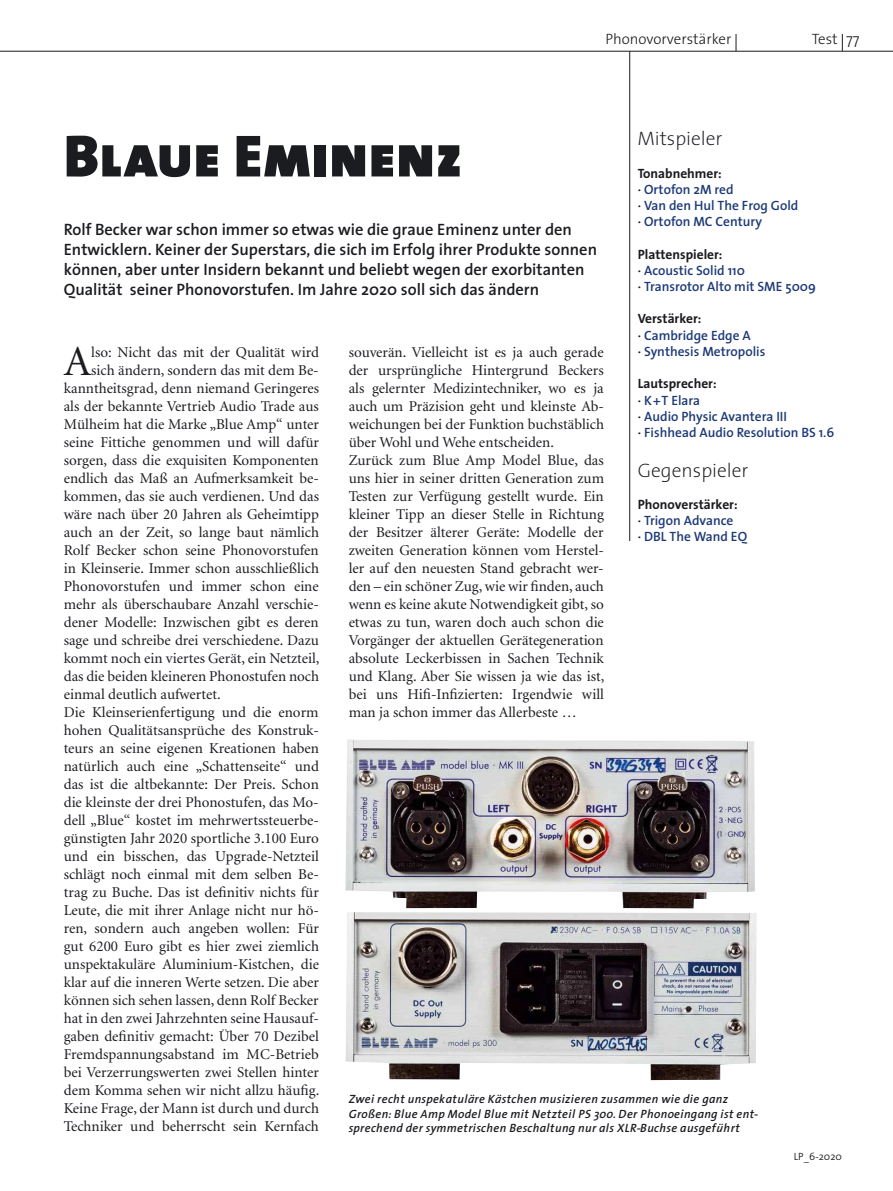
<style>
.page{position:relative;width:893px;height:1191px;background:#fff}
.page>*{position:absolute;margin:0;border:0;box-sizing:border-box;transform-origin:0 0}
.t1{font:60px "Thesis Sans Black Caps";color:#1b1c20}
.t2{font:42.75px "Minion";color:#1b1c20}
.t3{font:200 19.5px "Thesis Sans";color:#1b1c20}
.t4{font:600 16.5px/19.8px "Thesis Sans";color:#1b1c20}
.t5{font:15px/18px "Minion";color:#1b1c20}
.t6{font:300 15px "Thesis Sans";color:#1b1c20}
.t7{font:600 13.5px/16.2px "Thesis Sans";color:#1d3976}
.t8{font:italic 600 12px/14.4px "Thesis Sans";color:#1b1c20}
.t9{font:300 10.5px "Thesis Sans";color:#1b1c20}
.s1{font-weight:700;color:#1b1c20}
.s2{color:#1b1c20}
</style>
<div class="page">
<hr style="left:629px;top:51px;width:1px;height:490px;background:#1b1c20">
<hr style="left:0;top:51px;width:893px;height:1px;background:#1b1c20">
<svg style="left:842px;top:34px;width:1px;height:17px"></svg>
<svg style="left:736px;top:34px;width:1px;height:17px"></svg>
<img style="left:346px;top:912px;width:411px;height:168px">
<img style="left:345px;top:739px;width:410px;height:169px">
<p class="t6" style="left:605px;top:33px;width:127px">Phonovorverstärker</p>
<p class="t6" style="left:812px;top:33px;width:49px">Test 77</p>
<h1 class="t1" style="left:64px;top:121px;width:400px">Blaue Eminenz</h1>
<h3 class="t3" style="left:638px;top:131px;width:86px">Mitspieler</h3>
<p class="t7" style="left:638px;top:166px;width:162px"><span class="s1">Tonabnehmer:<br></span><span class="s2">·</span> Ortofon 2M red<br><span class="s2">·</span> Van den Hul The Frog Gold <span class="s2">·</span> Ortofon MC Century</p>
<p class="t7" style="left:638px;top:247px;width:180px"><span class="s1">Plattenspieler:<br></span><span class="s2">·</span> Acoustic Solid 110<br><span class="s2">·</span> Transrotor Alto mit SME 5009</p>
<p class="t7" style="left:638px;top:312px;width:129px"><span class="s1">Verstärker:<br></span><span class="s2">·</span> Cambridge Edge A<br><span class="s2">·</span> Synthesis Metropolis</p>
<p class="t7" style="left:638px;top:377px;width:198px"><span class="s1">Lautsprecher:<br></span><span class="s2">·</span> K+T Elara<br><span class="s2">·</span> Audio Physic Avantera III<br><span class="s2">·</span> Fishhead Audio Resolution BS 1.6</p>
<h3 class="t3" style="left:638px;top:462px;width:112px">Gegenspieler</h3>
<p class="t7" style="left:638px;top:497px;width:111px"><span class="s1">Phonoverstärker:<br></span><span class="s2">·</span> Trigon Advance<br><span class="s2">·</span> DBL The Wand EQ</p>
<p class="t4" style="left:64px;top:221px;width:535px">Rolf Becker war schon immer so etwas wie die graue Eminenz unter den Entwicklern. Keiner der Superstars, die sich im Erfolg ihrer Produkte sonnen können, aber unter Insidern bekannt und beliebt wegen der exorbitanten Qualität seiner Phonovorstufen. Im Jahre 2020 soll sich das ändern</p>
<h2 class="t2" style="left:64px;top:342px;width:29px">A</h2>
<p class="t5" style="left:91px;top:344px;width:229px">lso: Nicht das mit der Qualität wird</p>
<p class="t5" style="left:349px;top:344px;width:257px">souverän. Vielleicht ist es ja auch gerade der ursprüngliche Hintergrund Beckers als gelernter Medizintechniker, wo es ja auch um Präzision geht und kleinste Ab&shy;weichungen bei der Funktion buchstäblich über Wohl und Wehe entscheiden.<br>Zurück zum Blue Amp Model Blue, das uns hier in seiner dritten Generation zum Testen zur Verfügung gestellt wurde. Ein kleiner Tipp an dieser Stelle in Richtung der Besitzer älterer Geräte: Modelle der zweiten Generation können vom Herstel&shy;ler auf den neuesten Stand gebracht wer&shy;den – ein schöner Zug, wie wir finden, auch wenn es keine akute Notwendigkeit gibt, so etwas zu tun, waren doch auch schon die Vorgänger der aktuellen Gerätegeneration absolute Leckerbissen in Sachen Technik und Klang. Aber Sie wissen ja wie das ist, bei uns Hifi-Infizierten: Irgendwie will man ja schon immer das Allerbeste …</p>
<p class="t5" style="left:91px;top:362px;width:229px">sich ändern, sondern das mit dem Be-</p>
<p class="t5" style="left:64px;top:380px;width:257px">kanntheitsgrad, denn niemand Geringeres</p>
<p class="t5" style="left:64px;top:398px;width:257px">als der bekannte Vertrieb Audio Trade aus</p>
<p class="t5" style="left:64px;top:416px;width:257px">Mülheim hat die Marke „Blue Amp“ unter</p>
<p class="t5" style="left:64px;top:434px;width:257px">seine Fittiche genommen und will dafür</p>
<p class="t5" style="left:64px;top:452px;width:256px">sorgen, dass die exquisiten Komponenten</p>
<p class="t5" style="left:64px;top:470px;width:257px">endlich das Maß an Aufmerksamkeit be-</p>
<p class="t5" style="left:64px;top:488px;width:257px">kommen, das sie auch verdienen. Und das</p>
<p class="t5" style="left:64px;top:506px;width:257px">wäre nach über 20 Jahren als Geheimtipp</p>
<p class="t5" style="left:64px;top:524px;width:257px">auch an der Zeit, so lange baut nämlich</p>
<p class="t5" style="left:64px;top:542px;width:256px">Rolf Becker schon seine Phonovorstufen</p>
<p class="t5" style="left:64px;top:560px;width:257px">in Kleinserie. Immer schon ausschließlich</p>
<p class="t5" style="left:64px;top:578px;width:257px">Phonovorstufen und immer schon eine</p>
<p class="t5" style="left:64px;top:596px;width:257px">mehr als überschaubare Anzahl verschie-</p>
<p class="t5" style="left:64px;top:614px;width:256px">dener Modelle: Inzwischen gibt es deren</p>
<p class="t5" style="left:64px;top:632px;width:257px">sage und schreibe drei verschiedene. Dazu</p>
<p class="t5" style="left:64px;top:650px;width:257px">kommt noch ein viertes Gerät, ein Netzteil,</p>
<p class="t5" style="left:64px;top:668px;width:257px">das die beiden kleineren Phonostufen noch</p>
<p class="t5" style="left:64px;top:686px;width:158px">einmal deutlich aufwertet.</p>
<p class="t5" style="left:64px;top:704px;width:256px">Die Kleinserienfertigung und die enorm</p>
<p class="t5" style="left:64px;top:722px;width:257px">hohen Qualitätsansprüche des Konstruk-</p>
<p class="t5" style="left:64px;top:740px;width:257px">teurs an seine eigenen Kreationen haben</p>
<p class="t5" style="left:64px;top:758px;width:257px">natürlich auch eine „Schattenseite“ und</p>
<p class="t5" style="left:64px;top:776px;width:257px">das ist die altbekannte: Der Preis. Schon</p>
<p class="t5" style="left:64px;top:794px;width:256px">die kleinste der drei Phonostufen, das Mo-</p>
<p class="t5" style="left:64px;top:812px;width:257px">dell „Blue“ kostet im mehrwertssteuerbe-</p>
<p class="t5" style="left:64px;top:830px;width:257px">günstigten Jahr 2020 sportliche 3.100 Euro</p>
<p class="t5" style="left:64px;top:848px;width:257px">und ein bisschen, das Upgrade-Netzteil</p>
<p class="t5" style="left:64px;top:866px;width:257px">schlägt noch einmal mit dem selben Be-</p>
<p class="t5" style="left:64px;top:884px;width:257px">trag zu Buche. Das ist definitiv nichts für</p>
<p class="t5" style="left:64px;top:902px;width:257px">Leute, die mit ihrer Anlage nicht nur hö-</p>
<p class="t5" style="left:64px;top:920px;width:257px">ren, sondern auch angeben wollen: Für</p>
<p class="t5" style="left:64px;top:938px;width:257px">gut 6200 Euro gibt es hier zwei ziemlich</p>
<p class="t5" style="left:64px;top:956px;width:257px">unspektakuläre Aluminium-Kistchen, die</p>
<p class="t5" style="left:64px;top:974px;width:257px">klar auf die inneren Werte setzen. Die aber</p>
<p class="t5" style="left:64px;top:992px;width:256px">können sich sehen lassen, denn Rolf Becker</p>
<p class="t5" style="left:64px;top:1010px;width:257px">hat in den zwei Jahrzehnten seine Hausauf-</p>
<p class="t5" style="left:64px;top:1028px;width:257px">gaben definitiv gemacht: Über 70 Dezibel</p>
<p class="t5" style="left:64px;top:1046px;width:257px">Fremdspannungsabstand im MC-Betrieb</p>
<p class="t5" style="left:64px;top:1064px;width:257px">bei Verzerrungswerten zwei Stellen hinter</p>
<p class="t5" style="left:64px;top:1082px;width:257px">dem Komma sehen wir nicht allzu häufig.</p>
<p class="t5" style="left:64px;top:1100px;width:257px">Keine Frage, der Mann ist durch und durch</p>
<p class="t5" style="left:64px;top:1118px;width:257px">Techniker und beherrscht sein Kernfach</p>
<p class="t8" style="left:349px;top:1092px;width:411px">Zwei recht unspekatuläre Kästchen musizieren zusammen wie die ganz<br>Großen: Blue Amp Model Blue mit Netzteil PS 300. Der Phonoeingang ist ent&shy;sprechend der symmetrischen Beschaltung nur als XLR-Buchse ausgeführt</p>
<p class="t9" style="left:794px;top:1152px;width:50px">LP_6-2020</p>
</div>
